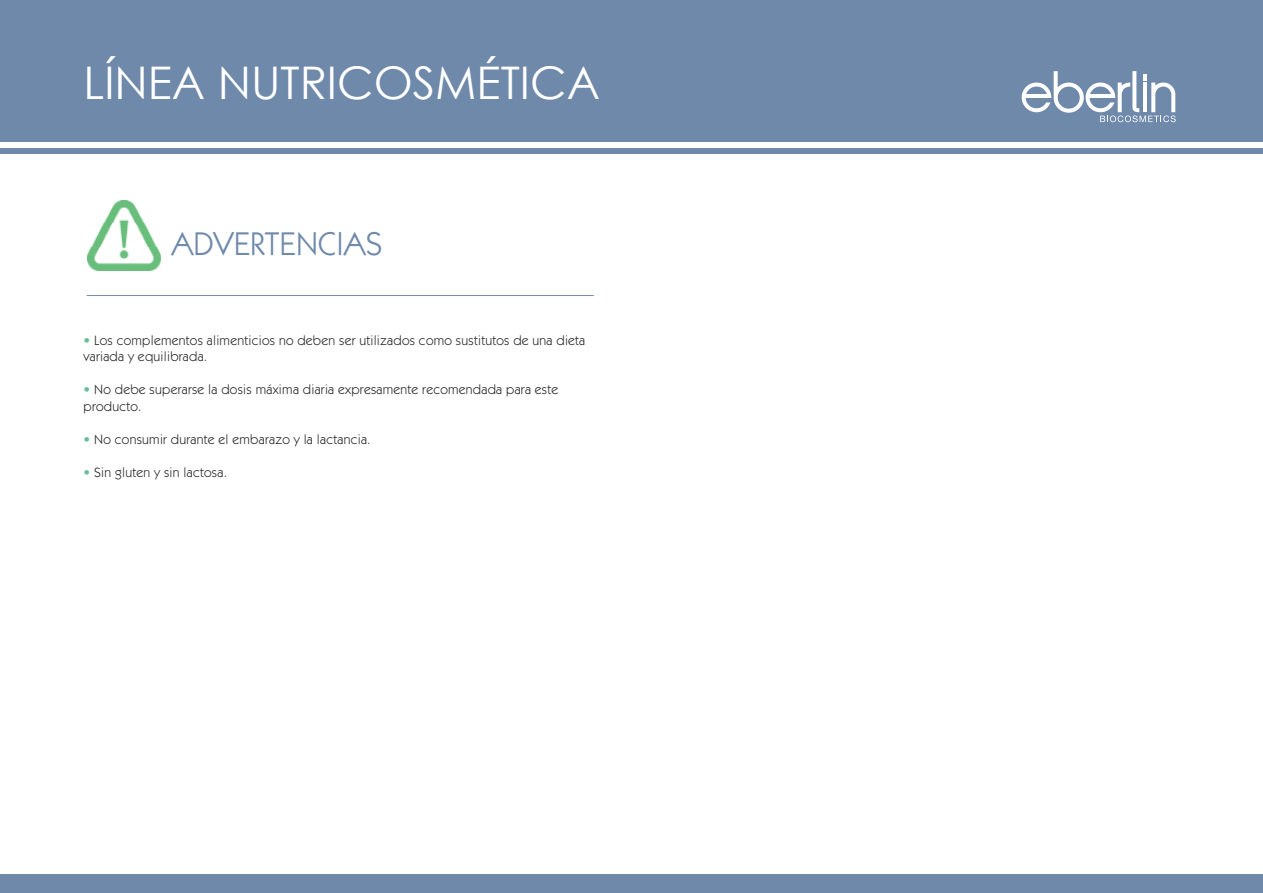
<style>
.page{position:relative;width:1263px;height:893px;background:#fff}
.page>*{position:absolute;margin:0;border:0;box-sizing:border-box;transform-origin:0 0}
.t1{font:45px "Century Gothic";color:#fff}
.t2{font:33px "ITC Kabel Std";color:#6e89aa}
.t3{font:13.5px/16.5px "ITC Kabel Std";letter-spacing:.02em;color:#2a2d2b}
.s1{color:#67bf97}
</style>
<div class="page">
<div style="left:0;top:0;width:1263px;height:142px;background:#6f89aa"></div>
<div style="left:0;top:874px;width:1263px;height:19px;background:#6f89aa"></div>
<div style="left:0;top:148px;width:1263px;height:5px;background:#6f89aa"></div>
<svg style="left:1022px;top:71px;width:154px;height:51px"></svg>
<hr style="left:87px;top:295px;width:507px;height:1px;background:#6f89aa">
<img style="left:88px;top:200px;width:72px;height:70px">
<h1 class="t1" style="left:84px;top:64px;width:518px">LÍNEA NUTRICOSMÉTICA</h1>
<h2 class="t2" style="left:171px;top:226px;width:212px">ADVERTENCIAS</h2>
<p class="t3" style="left:84px;top:332px;width:503px"><span class="s1">•</span> Los complementos alimenticios no deben ser utilizados como sustitutos de una dieta variada y equilibrada.</p>
<p class="t3" style="left:84px;top:382px;width:476px"><span class="s1">•</span> No debe superarse la dosis máxima diaria expresamente recomendada para este producto.</p>
<p class="t3" style="left:84px;top:431px;width:289px"><span class="s1">•</span> No consumir durante el embarazo y la lactancia.</p>
<p class="t3" style="left:84px;top:464px;width:145px"><span class="s1">•</span> Sin gluten y sin lactosa.</p>
</div>
